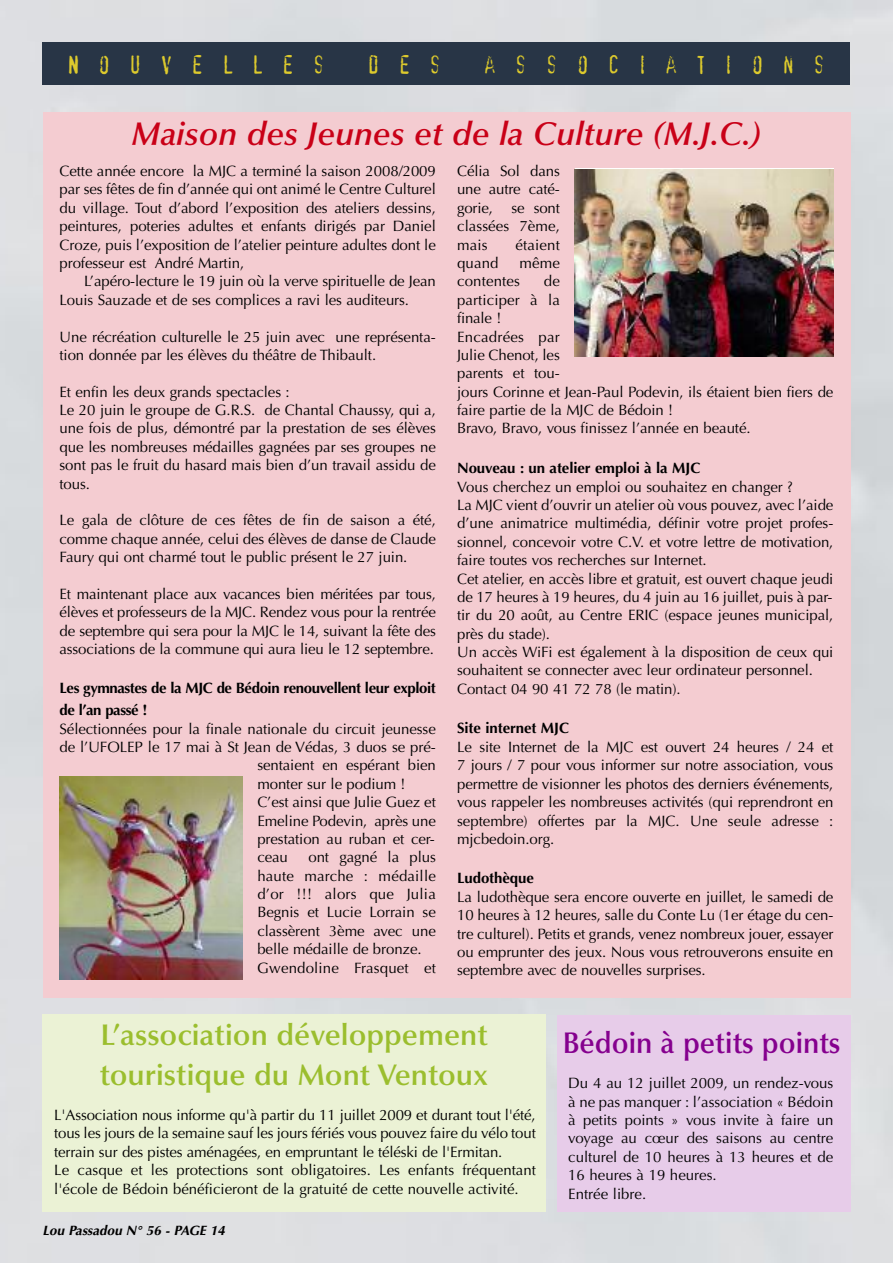
<style>
.page{position:relative;width:893px;height:1263px;background:#fff}
.page>*{position:absolute;margin:0;border:0;box-sizing:border-box;transform-origin:0 0}
.t1{font:italic 600 33px "Optima";color:#c90017}
.t2{font:600 30px/40.5px "Optima";color:#9bbe2e}
.t3{font:600 30px "Optima";color:#85008e;scale:.95 1}
.t4{font:24.75px "Confidential";letter-spacing:.75em;color:#ddca2d}
.t5{font:15px/18.5px "Optima";letter-spacing:-.005em;color:#000}
.t6{font:700 15px/21.5px "Optima";letter-spacing:-.03em;color:#000}
.t7{font:700 15px "Optima";letter-spacing:-.005em;color:#000}
.t8{font:italic 700 13.5px "Optima";color:#000}
</style>
<div class="page">
<img style="left:0;top:0;width:893px;height:1263px">
<div style="left:43px;top:43px;width:807px;height:42px;background:#283546"></div>
<div style="left:43px;top:113px;width:807px;height:885px;background:#f4ccd1"></div>
<img style="left:60px;top:776px;width:182px;height:203px">
<img style="left:575px;top:169px;width:259px;height:187px">
<div style="left:43px;top:1014px;width:503px;height:198px;background:#ebf2d5"></div>
<div style="left:557px;top:1015px;width:293px;height:197px;background:#e7cce9"></div>
<h3 class="t4" style="left:67px;top:50px;width:259px">NOUVELLES</h3>
<h3 class="t4" style="left:367px;top:50px;width:76px">DES</h3>
<h3 class="t4" style="left:484px;top:50px;width:343px">ASSOCIATIONS</h3>
<h1 class="t1" style="left:132px;top:120px;width:631px">Maison des Jeunes et de la Culture (M.J.C.)</h1>
<p class="t5" style="left:60px;top:163px;width:378px;text-align:justify">Cette année encore la MJC a terminé la saison 2008/2009 par ses fêtes de fin d’année qui ont animé le Centre Culturel du village. Tout d’abord l’exposition des ateliers dessins, peintures, poteries adultes et enfants dirigés par Daniel Croze, puis l’exposition de l’atelier peinture adultes dont le professeur est André Martin,</p>
<p class="t5" style="left:60px;top:273px;width:378px;text-indent:25px">L’apéro-lecture le 19 juin où la verve spirituelle de Jean<br>Louis Sauzade et de ses complices a ravi les auditeurs.</p>
<p class="t5" style="left:60px;top:329px;width:378px">Une récréation culturelle le 25 juin avec une représenta&shy;tion donnée par les élèves du théâtre de Thibault.</p>
<p class="t5" style="left:60px;top:384px;width:378px">Et enfin les deux grands spectacles :<br>Le 20 juin le groupe de G.R.S. de Chantal Chaussy, qui a, une fois de plus, démontré par la prestation de ses élèves que les nombreuses médailles gagnées par ses groupes ne sont pas le fruit du hasard mais bien d’un travail assidu de tous.</p>
<p class="t5" style="left:60px;top:512px;width:378px;text-align:justify">Le gala de clôture de ces fêtes de fin de saison a été, comme chaque année, celui des élèves de danse de Claude Faury qui ont charmé tout le public présent le 27 juin.</p>
<p class="t5" style="left:60px;top:586px;width:378px;text-align:justify">Et maintenant place aux vacances bien méritées par tous, élèves et professeurs de la MJC. Rendez vous pour la rentrée de septembre qui sera pour la MJC le 14, suivant la fête des associations de la commune qui aura lieu le 12 septembre.</p>
<p class="t6" style="left:60px;top:678px;width:378px">Les gymnastes de la MJC de Bédoin renouvellent leur exploit de l’an passé !</p>
<p class="t5" style="left:60px;top:721px;width:378px">Sélectionnées pour la finale nationale du circuit jeunesse</p>
<p class="t5" style="left:60px;top:739px;width:378px">de l’UFOLEP le 17 mai à St Jean de Védas, 3 duos se pré-</p>
<p class="t5" style="left:257px;top:757px;width:180px">sentaient en espérant bien</p>
<p class="t5" style="left:257px;top:776px;width:150px">monter sur le podium !</p>
<p class="t5" style="left:257px;top:794px;width:180px">C’est ainsi que Julie Guez et</p>
<p class="t5" style="left:257px;top:813px;width:180px">Emeline Podevin, après une</p>
<p class="t5" style="left:257px;top:831px;width:179px">prestation au ruban et cer-</p>
<p class="t5" style="left:257px;top:849px;width:32px">ceau</p>
<p class="t5" style="left:457px;top:163px;width:104px;text-align:justify">Célia Sol dans une autre caté&shy;gorie, se sont classées 7ème, mais</p>
<p class="t5" style="left:515px;top:237px;width:46px">étaient</p>
<p class="t5" style="left:457px;top:255px;width:43px">quand</p>
<p class="t5" style="left:457px;top:255px;width:104px;text-indent:62px">même contentes</p>
<p class="t5" style="left:457px;top:273px;width:378px;text-indent:87px">de<br>participer à la<br>finale !<br>Encadrées par<br>Julie Chenot, les<br>parents et tou-<br>jours Corinne et Jean-Paul Podevin, ils étaient bien fiers de faire partie de la MJC de Bédoin !<br>Bravo, Bravo, vous finissez l’année en beauté.</p>
<p class="t7" style="left:457px;top:459px;width:245px">Nouveau : un atelier emploi à la MJC</p>
<p class="t5" style="left:457px;top:479px;width:378px">Vous cherchez un emploi ou souhaitez en changer ?<br>La MJC vient d’ouvrir un atelier où vous pouvez, avec l’aide d’une animatrice multimédia, définir votre projet profes&shy;sionnel, concevoir votre C.V. et votre lettre de motivation, faire toutes vos recherches sur Internet.<br>Cet atelier, en accès libre et gratuit, est ouvert chaque jeudi de 17 heures à 19 heures, du 4 juin au 16 juillet, puis à par&shy;tir du 20 août, au Centre ERIC (espace jeunes municipal, près du stade).<br>Un accès WiFi est également à la disposition de ceux qui souhaitent se connecter avec leur ordinateur personnel.<br>Contact 04 90 41 72 78 (le matin).</p>
<p class="t7" style="left:457px;top:719px;width:114px">Site internet MJC</p>
<p class="t5" style="left:457px;top:739px;width:378px;text-align:justify">Le site Internet de la MJC est ouvert 24 heures / 24 et 7 jours / 7 pour vous informer sur notre association, vous permettre de visionner les photos des derniers événements, vous rappeler les nombreuses activités (qui reprendront en septembre) offertes par la MJC. Une seule adresse : mjcbedoin.org.</p>
<p class="t7" style="left:457px;top:869px;width:78px">Ludothèque</p>
<p class="t5" style="left:457px;top:889px;width:378px;text-align:justify">La ludothèque sera encore ouverte en juillet, le samedi de 10 heures à 12 heures, salle du Conte Lu (1er étage du cen&shy;tre culturel). Petits et grands, venez nombreux jouer, essayer ou emprunter des jeux. Nous vous retrouverons ensuite en septembre avec de nouvelles surprises.</p>
<p class="t5" style="left:257px;top:849px;width:180px;text-indent:51px">ont gagné la plus haute marche : médaille d’or !!! alors que Julia<br>Begnis et Lucie Lorrain se classèrent 3ème avec une belle médaille de bronze.<br>Gwendoline Frasquet et</p>
<h2 class="t2" style="left:100px;top:1017px;width:390px">L’association développement touristique du Mont Ventoux</h2>
<h2 class="t3" style="left:563px;top:1031px;width:294px">Bédoin à petits points</h2>
<p class="t5" style="left:568px;top:1075px;width:267px">Du 4 au 12 juillet 2009, un rendez-vous à ne pas manquer : l’association « Bédoin à petits points » vous invite à faire un voyage au cœur des saisons au centre culturel de 10 heures à 13 heures et de<br>16 heures à 19 heures.<br>Entrée libre.</p>
<p class="t5" style="left:54px;top:1107px;width:483px">L'Association nous informe qu'à partir du 11 juillet 2009 et durant tout l'été, tous les jours de la semaine sauf les jours fériés vous pouvez faire du vélo tout terrain sur des pistes aménagées, en empruntant le téléski de l'Ermitan.<br>Le casque et les protections sont obligatoires. Les enfants fréquentant l'école de Bédoin bénéficieront de la gratuité de cette nouvelle activité.</p>
<p class="t8" style="left:43px;top:1225px;width:184px">Lou Passadou N° 56 - PAGE 14</p>
</div>
